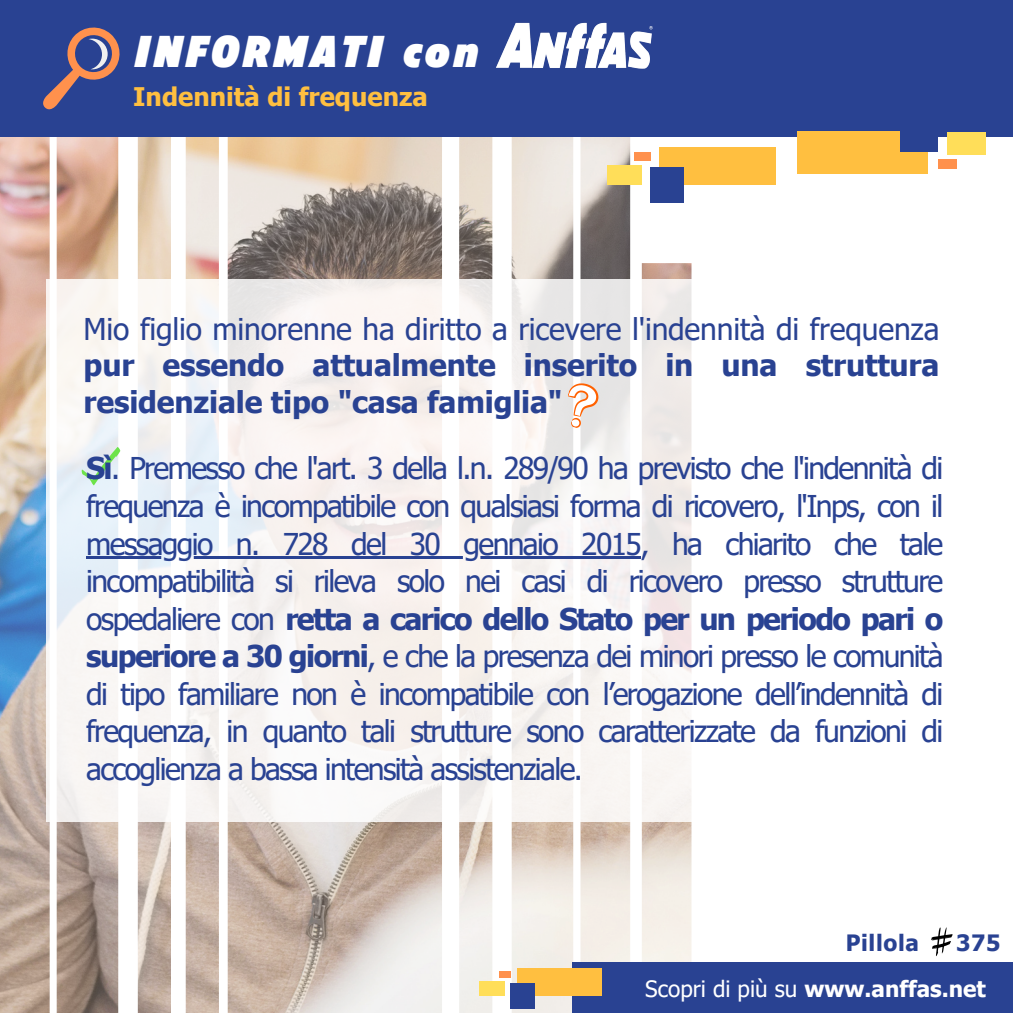
<style>
.page{position:relative;width:1013px;height:1013px;background:#fff}
.page>*{position:absolute;margin:0;border:0;box-sizing:border-box;transform-origin:0 0}
.t1{font:italic 900 44.5px "American Auto";letter-spacing:.07em;color:#fff}
.t2{font:30px/37.5px "Tahoma";letter-spacing:-.05em;color:#294292}
.t3{font:700 30px/36.5px "Tahoma";letter-spacing:-.005em;color:#294292;text-align:justify}
.t4{font:700 25.62px "Tahoma";color:#ffbf40}
.t5{font:700 22.5px "Tahoma";color:#fff}
.t6{font:700 22.5px "Tahoma";letter-spacing:.03em;color:#294292}
.s1{font-weight:400}
.s2{font-weight:700}
</style>
<div class="page">
<img style="left:0;top:136px;width:691px;height:876px">
<div style="left:0;top:0;width:1012px;height:136px;background:#294292"></div>
<div style="left:572px;top:962px;width:440px;height:50px;background:#294292"></div>
<div style="left:517px;top:968px;width:85px;height:27px;background:#ffbf40"></div>
<div style="left:510px;top:982px;width:25px;height:26px;background:#294292"></div>
<div style="left:498px;top:971px;width:12px;height:6px;background:#ff914d"></div>
<div style="left:479px;top:981px;width:25px;height:14px;background:#ffde59"></div>
<svg style="left:931px;top:927px;width:21px;height:29px"></svg>
<svg style="left:43px;top:27px;width:77px;height:83px"></svg>
<img style="left:496px;top:22px;width:157px;height:47px">
<div style="left:797px;top:132px;width:131px;height:42px;background:#ffbf40"></div>
<div style="left:900px;top:112px;width:38px;height:40px;background:#294292"></div>
<div style="left:938px;top:159px;width:18px;height:10px;background:#ff914d"></div>
<div style="left:947px;top:132px;width:39px;height:22px;background:#ffde59"></div>
<div style="left:659px;top:147px;width:116px;height:38px;background:#ffbf40"></div>
<div style="left:650px;top:167px;width:34px;height:35px;background:#294292"></div>
<div style="left:634px;top:152px;width:16px;height:8px;background:#ff914d"></div>
<div style="left:607px;top:165px;width:35px;height:20px;background:#ffde59"></div>
<svg style="left:46px;top:279px;width:646px;height:542px;fill:#f9f4f3"></svg>
<svg style="left:562px;top:379px;width:40px;height:52px"></svg>
<svg style="left:82px;top:446px;width:39px;height:40px;background:#d3ecda"></svg>
<hr style="left:86px;top:556px;width:554px;height:3px;background:#294292">
<h3 class="t1" style="left:134px;top:32px;width:346px">INFORMATI con</h3>
<p class="t4" style="left:133px;top:81px;width:296px">Indennità di frequenza</p>
<h2 class="t3" style="left:84px;top:309px;width:857px"><span class="s1">Mio figlio minorenne ha diritto a ricevere l'indennità di frequenza </span>pur essendo attualmente inserito in una struttura residenziale tipo "casa famiglia"</h2>
<p class="t2" style="left:86px;top:449px;width:858px"><span class="s2">Sì</span>. Premesso che l'art. 3 della l.n. 289/90 ha previsto che l'indennità di frequenza è incompatibile con qualsiasi forma di ricovero, l'Inps, con il</p>
<p class="t2" style="left:86px;top:524px;width:858px;text-align:justify">messaggio n. 728 del 30 gennaio 2015, ha chiarito che tale incompatibilità si rileva solo nei casi di ricovero presso strutture ospedaliere con <span class="s2">retta a carico dello Stato per un periodo pari o superiore a 30 giorni</span>, e che la presenza dei minori presso le comunità di tipo familiare non è incompatibile con l’erogazione dell’indennità di frequenza, in quanto tali strutture sono caratterizzate da funzioni di accoglienza a bassa intensità assistenziale.</p>
<h1 class="t6" style="left:845px;top:928px;width:75px">Pillola</h1>
<h1 class="t6" style="left:956px;top:928px;width:46px">375</h1>
<p class="t5" style="left:645px;top:974px;width:342px"><span class="s1">Scopri di più su</span> www.anffas.net</p>
</div>
